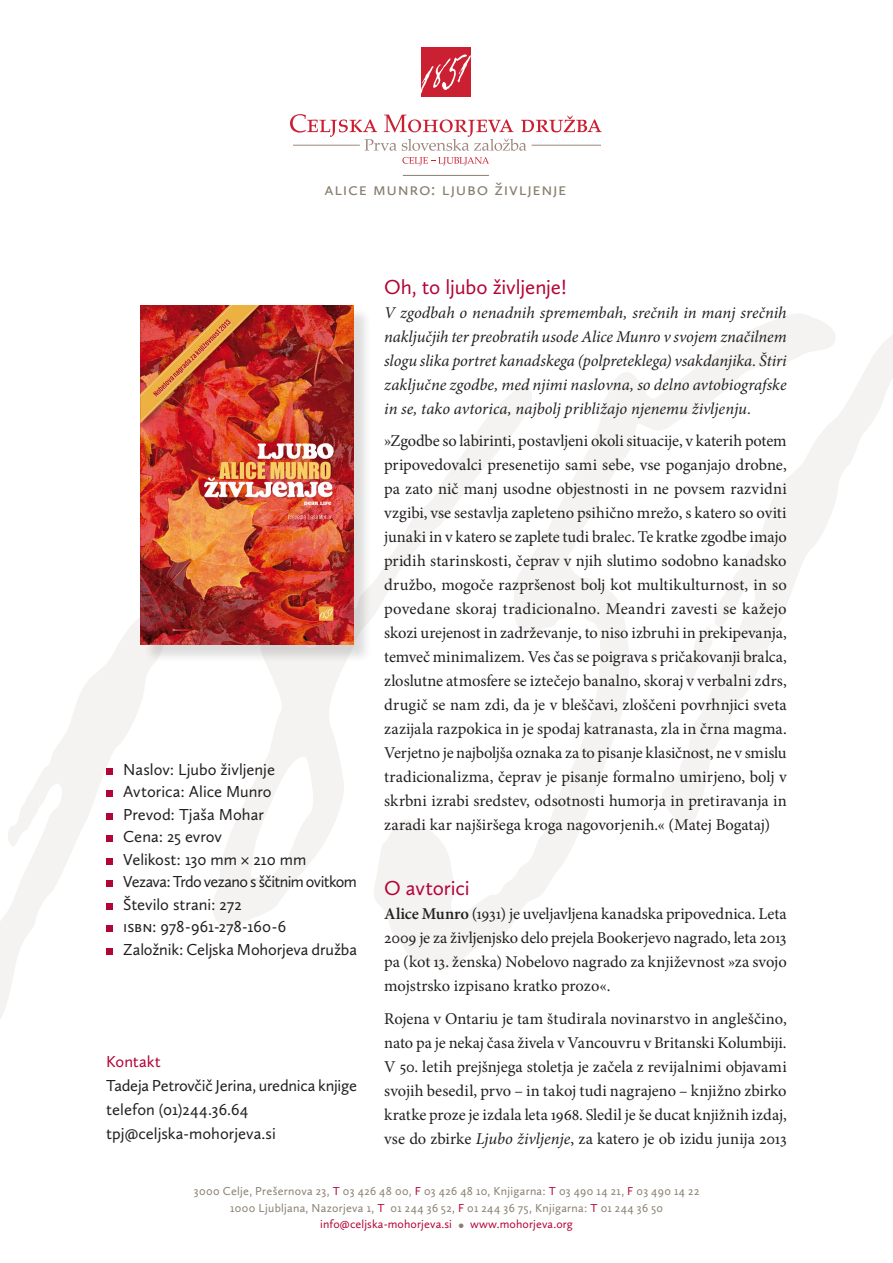
<style>
.page{position:relative;width:893px;height:1263px;background:#fff}
.page>*{position:absolute;margin:0;border:0;box-sizing:border-box;transform-origin:0 0}
.zivljenjepis{font:21px "Calluna Sans";letter-spacing:-.01em;color:#b30437}
.besedilo{font:18px "Calluna Sans";letter-spacing:.035em;color:#887f6f}
.besedilo-2{font:16.5px/24px "Minion Pro";color:#231f20;text-align:justify}
.besedilo-3{font:italic 16.5px/24px "Minion Pro";color:#231f20;text-align:justify}
.podatki_o_knjigi{font:16.5px "Calluna Sans";letter-spacing:-.01em;color:#231f20}
.podatki_o_knjigi-2{font:16.5px "Calluna Sans";letter-spacing:-.035em;color:#231f20}
.podatki_o_knjigi-3{font:16.5px "Calluna Sans";letter-spacing:.005em;color:#b30437}
.besedilo-4{font:12px "Calluna Sans";letter-spacing:.025em;color:#887f6f}
.t1{font:12px "Calluna Sans";letter-spacing:.01em;color:#b30437}
.s1{font-weight:600}
.s2{font-style:italic}
.s3{color:#b30437}
.s4{font-size:16.5px;color:#887f6f}
</style>
<div class="page">
<svg style="left:219px;top:663px;width:126px;height:266px"></svg>
<svg style="left:372px;top:314px;width:458px;height:655px"></svg>
<svg style="left:0;top:524px;width:219px;height:495px"></svg>
<svg style="left:6px;top:789px;width:34px;height:61px"></svg>
<svg style="left:655px;top:327px;width:238px;height:515px"></svg>
<div style="left:421px;top:47px;width:50px;height:50px;background:#cb1f32"></div>
<svg style="left:421px;top:54px;width:50px;height:39px"></svg>
<svg style="left:290px;top:114px;width:312px;height:37px"></svg>
<hr style="left:293px;top:145px;width:67px;height:1px;background:#9e887e">
<hr style="left:532px;top:145px;width:69px;height:1px;background:#9e887e">
<svg style="left:402px;top:157px;width:87px;height:8px"></svg>
<div style="left:106px;top:768px;width:7px;height:7px;background:#b30437"></div>
<div style="left:106px;top:791px;width:7px;height:6px;background:#b30437"></div>
<div style="left:106px;top:813px;width:7px;height:7px;background:#b30437"></div>
<div style="left:106px;top:836px;width:7px;height:6px;background:#b30437"></div>
<div style="left:106px;top:858px;width:7px;height:7px;background:#b30437"></div>
<div style="left:106px;top:881px;width:7px;height:6px;background:#b30437"></div>
<div style="left:106px;top:903px;width:7px;height:7px;background:#b30437"></div>
<div style="left:106px;top:926px;width:7px;height:6px;background:#b30437"></div>
<div style="left:106px;top:948px;width:7px;height:7px;background:#b30437"></div>
<hr style="left:403px;top:175px;width:86px;height:1px;background:#887f6f">
<div style="left:143px;top:307px;width:229px;height:356px;background:#231f20;opacity:.15"></div>
<img style="left:141px;top:305px;width:213px;height:340px">
<p class="besedilo" style="left:324px;top:178px;width:244px">alice mun ro: ljubo življenje</p>
<p class="podatki_o_knjigi" style="left:123px;top:759px;width:153px">Naslov: Ljubo življenje</p>
<p class="podatki_o_knjigi" style="left:123px;top:782px;width:150px">Avtorica: Alice Munro</p>
<p class="podatki_o_knjigi" style="left:123px;top:804px;width:142px">Prevod: Tjaša Mohar</p>
<p class="podatki_o_knjigi" style="left:123px;top:827px;width:100px">Cena: 25 evrov</p>
<p class="podatki_o_knjigi" style="left:123px;top:849px;width:185px">Velikost: 130 mm × 210 mm</p>
<p class="podatki_o_knjigi-2" style="left:123px;top:872px;width:235px">Vezava: Trdo vezano s ščitnim ovitkom</p>
<p class="podatki_o_knjigi" style="left:123px;top:894px;width:120px">Število strani: 272</p>
<p class="podatki_o_knjigi" style="left:123px;top:917px;width:164px">ISBN: 978-961-278-160-6</p>
<p class="podatki_o_knjigi" style="left:123px;top:939px;width:235px">Založnik: Celjska Mohorjeva družba</p>
<p class="podatki_o_knjigi-3" style="left:106px;top:1052px;width:56px">Kontakt</p>
<p class="podatki_o_knjigi" style="left:106px;top:1076px;width:252px">Tadeja Petrovčič Jerina, urednica knjige</p>
<p class="podatki_o_knjigi" style="left:106px;top:1100px;width:143px">telefon (01)244.36.64</p>
<p class="podatki_o_knjigi" style="left:106px;top:1124px;width:171px">tpj@celjska-mohorjeva.si</p>
<p class="zivljenjepis" style="left:384px;top:274px;width:184px">Oh, to ljubo življenje!</p>
<p class="besedilo-3" style="left:384px;top:300px;width:404px">V zgodbah o nenadnih spremembah, srečnih in manj srečnih naključjih ter preobratih usode Alice Munro v svojem značilnem slogu slika portret kanadskega (polpreteklega) vsakdanjika. Štiri zaključne zgodbe, med njimi naslovna, so delno avtobiografske in se, tako avtorica, najbolj približajo njenemu življenju.</p>
<p class="besedilo-2" style="left:384px;top:429px;width:404px">»Zgodbe so labirinti, postavljeni okoli situacije, v katerih potem pripovedovalci presenetijo sami sebe, vse poganjajo drobne, pa zato nič manj usodne objestnosti in ne povsem razvidni vzgibi, vse sestavlja zapleteno psihično mrežo, s katero so oviti junaki in v katero se zaplete tudi bralec. Te kratke zgodbe imajo pridih starinskosti, čeprav v njih slutimo sodobno kanadsko družbo, mogoče razpršenost bolj kot multikulturnost, in so povedane skoraj tradicionalno. Meandri zavesti se kažejo skozi urejenost in zadrževanje, to niso izbruhi in prekipevanja, temveč minimalizem. Ves čas se poigrava s pričakovanji bralca, zloslutne atmosfere se iztečejo banalno, skoraj v verbalni zdrs, drugič se nam zdi, da je v bleščavi, zloščeni povrhnjici sveta zazijala razpokica in je spodaj katranasta, zla in črna magma.<br>Verjetno je najboljša oznaka za to pisanje klasičnost, ne v smislu tradicionalizma, čeprav je pisanje formalno umirjeno, bolj v skrbni izrabi sredstev, odsotnosti humorja in pretiravanja in zaradi kar najširšega kroga nagovorjenih.« (Matej Bogataj)</p>
<p class="zivljenjepis" style="left:384px;top:875px;width:87px">O avtorici</p>
<p class="besedilo-2" style="left:384px;top:902px;width:404px"><span class="s1">Alice Munro</span> (1931) je uveljavljena kanadska pripovednica. Leta 2009 je za življenjsko delo prejela Bookerjevo nagrado, leta 2013 pa (kot 13. ženska) Nobelovo nagrado za književnost »za svojo mojstrsko izpisano kratko prozo«.</p>
<p class="besedilo-2" style="left:384px;top:1006px;width:404px">Rojena v Ontariu je tam študirala novinarstvo in angleščino, nato pa je nekaj časa živela v Vancouvru v Britanski Kolumbiji.<br>V 50. letih prejšnjega stoletja je začela z revijalnimi objavami svojih besedil, prvo – in takoj tudi nagrajeno – knjižno zbirko kratke proze je izdala leta 1968. Sledil je še ducat knjižnih izdaj, vse do zbirke <span class="s2">Ljubo življenje</span>, za katero je ob izidu junija 2013</p>
<p class="besedilo-4" style="left:194px;top:1184px;width:507px">3000 Celje, Prešernova 23, <span class="s3">T</span> 03 426 48 00, <span class="s3">F</span> 03 426 48 10, Knjigarna: <span class="s3">T</span> 03 490 14 21, <span class="s3">F</span> 03 490 14 22</p>
<p class="besedilo-4" style="left:230px;top:1201px;width:434px">1000 Ljubljana, Nazorjeva 1, <span class="s3">T</span> 01 244 36 52, <span class="s3">F</span> 01 244 36 75, Knjigarna: <span class="s3">T</span> 01 244 36 50</p>
<p class="t1" style="left:320px;top:1217px;width:254px">info@celjska-mohorjeva.si <span class="s4">•</span> www.mohorjeva.org</p>
</div>
